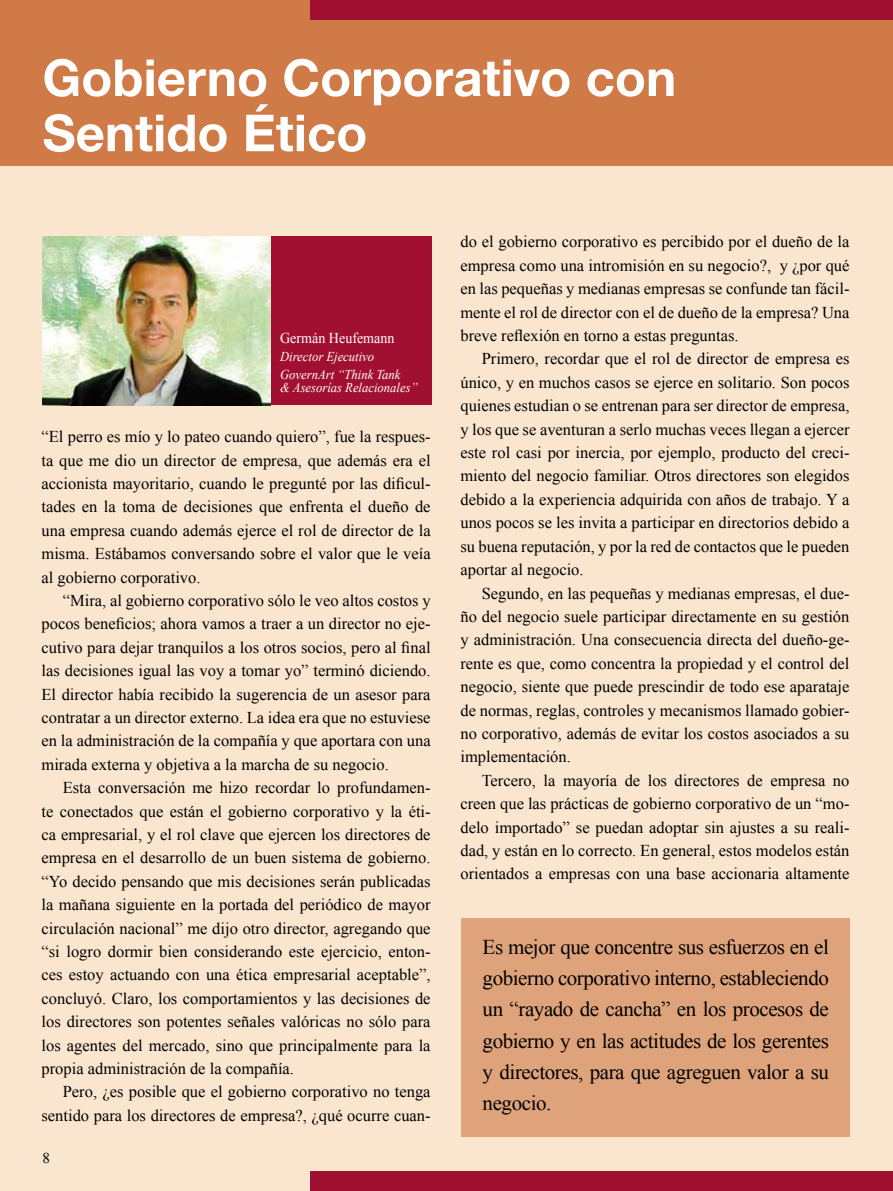
<style>
.page{position:relative;width:893px;height:1191px;background:#fae6ce}
.page>*{position:absolute;margin:0;border:0;box-sizing:border-box;transform-origin:0 0}
.t1{font:700 51px/55.2px "Helvetica Neue LT Std";color:#fff}
.t2{font:21px/31.2px "Times New Roman";letter-spacing:-.02em;color:#000;text-align:justify}
.t3{font:16.5px/23.4px "Times New Roman";color:#000;text-align:justify}
.t4{font:15px "Times New Roman";color:#fff;scale:.94 1}
.t5{font:15px "Times New Roman";color:#000}
.t6{font:italic 13.5px/17.7px "Times New Roman";color:#fff;scale:.94 1}
</style>
<div class="page">
<div style="left:0;top:0;width:893px;height:166px;background:#d07b47"></div>
<div style="left:43px;top:236px;width:389px;height:169px;background:#a11030"></div>
<img style="left:43px;top:236px;width:228px;height:169px">
<div style="left:461px;top:918px;width:389px;height:218px;background:#dea37a"></div>
<div style="left:310px;top:1171px;width:583px;height:20px;background:#a11030"></div>
<div style="left:310px;top:0;width:583px;height:19px;background:#a11030"></div>
<h1 class="t1" style="left:43px;top:49px;width:635px">Gobierno Corporativo con<br>Sentido Ético</h1>
<p class="t4" style="left:280px;top:328px;width:123px">Germán Heufemann</p>
<p class="t6" style="left:280px;top:347px;width:130px">Director Ejecutivo<br>GovernArt “Think Tank</p>
<p class="t6" style="left:280px;top:378px;width:148px">&amp; Asesorías Relacionales”</p>
<p class="t3" style="left:42px;top:424px;width:391px">“El perro es mío y lo pateo cuando quiero”, fue la respues&shy;ta que me dio un director de empresa, que además era el accionista mayoritario, cuando le pregunté por las dificul&shy;tades en la toma de decisiones que enfrenta el dueño de una empresa cuando además ejerce el rol de director de la misma. Estábamos conversando sobre el valor que le veía al gobierno corporativo.</p>
<p class="t3" style="left:42px;top:588px;width:391px;text-indent:21px">“Mira, al gobierno corporativo sólo le veo altos costos y pocos beneficios; ahora vamos a traer a un director no eje&shy;cutivo para dejar tranquilos a los otros socios, pero al final las decisiones igual las voy a tomar yo” terminó diciendo.<br>El director había recibido la sugerencia de un asesor para contratar a un director externo. La idea era que no estuviese en la administración de la compañía y que aportara con una mirada externa y objetiva a la marcha de su negocio.</p>
<p class="t3" style="left:42px;top:775px;width:391px;text-indent:21px">Esta conversación me hizo recordar lo profundamen&shy;te conectados que están el gobierno corporativo y la éti&shy;ca empresarial, y el rol clave que ejercen los directores de empresa en el desarrollo de un buen sistema de gobierno. “Yo decido pensando que mis decisiones serán publicadas la mañana siguiente en la portada del periódico de mayor circulación nacional” me dijo otro director, agregando que “si logro dormir bien considerando este ejercicio, enton&shy;ces estoy actuando con una ética empresarial aceptable”, concluyó. Claro, los comportamientos y las decisiones de los directores son potentes señales valóricas no sólo para los agentes del mercado, sino que principalmente para la propia administración de la compañía.</p>
<p class="t3" style="left:42px;top:1080px;width:391px;text-align:right">Pero, ¿es posible que el gobierno corporativo no tenga sentido para los directores de empresa?, ¿qué ocurre cuan-</p>
<p class="t5" style="left:43px;top:1148px;width:9px">8</p>
<p class="t3" style="left:460px;top:230px;width:391px">do el gobierno corporativo es percibido por el dueño de la empresa como una intromisión en su negocio?, y ¿por qué en las pequeñas y medianas empresas se confunde tan fácil&shy;mente el rol de director con el de dueño de la empresa? Una breve reflexión en torno a estas preguntas.</p>
<p class="t3" style="left:460px;top:347px;width:391px;text-indent:21px">Primero, recordar que el rol de director de empresa es único, y en muchos casos se ejerce en solitario. Son pocos quienes estudian o se entrenan para ser director de empresa, y los que se aventuran a serlo muchas veces llegan a ejercer este rol casi por inercia, por ejemplo, producto del creci&shy;miento del negocio familiar. Otros directores son elegidos debido a la experiencia adquirida con años de trabajo. Y a unos pocos se les invita a participar en directorios debido a su buena reputación, y por la red de contactos que le pueden aportar al negocio.</p>
<p class="t3" style="left:460px;top:581px;width:391px;text-indent:21px">Segundo, en las pequeñas y medianas empresas, el due&shy;ño del negocio suele participar directamente en su gestión y administración. Una consecuencia directa del dueño-ge&shy;rente es que, como concentra la propiedad y el control del negocio, siente que puede prescindir de todo ese aparataje de normas, reglas, controles y mecanismos llamado gobier&shy;no corporativo, además de evitar los costos asociados a su implementación.</p>
<p class="t3" style="left:460px;top:768px;width:391px;text-indent:21px">Tercero, la mayoría de los directores de empresa no creen que las prácticas de gobierno corporativo de un “mo&shy;delo importado” se puedan adoptar sin ajustes a su reali&shy;dad, y están en lo correcto. En general, estos modelos están orientados a empresas con una base accionaria altamente</p>
<p class="t2" style="left:483px;top:931px;width:348px">Es mejor que concentre sus esfuerzos en el gobierno corporativo interno, estableciendo un “rayado de cancha” en los procesos de gobierno y en las actitudes de los gerentes y directores, para que agreguen valor a su negocio.</p>
</div>
